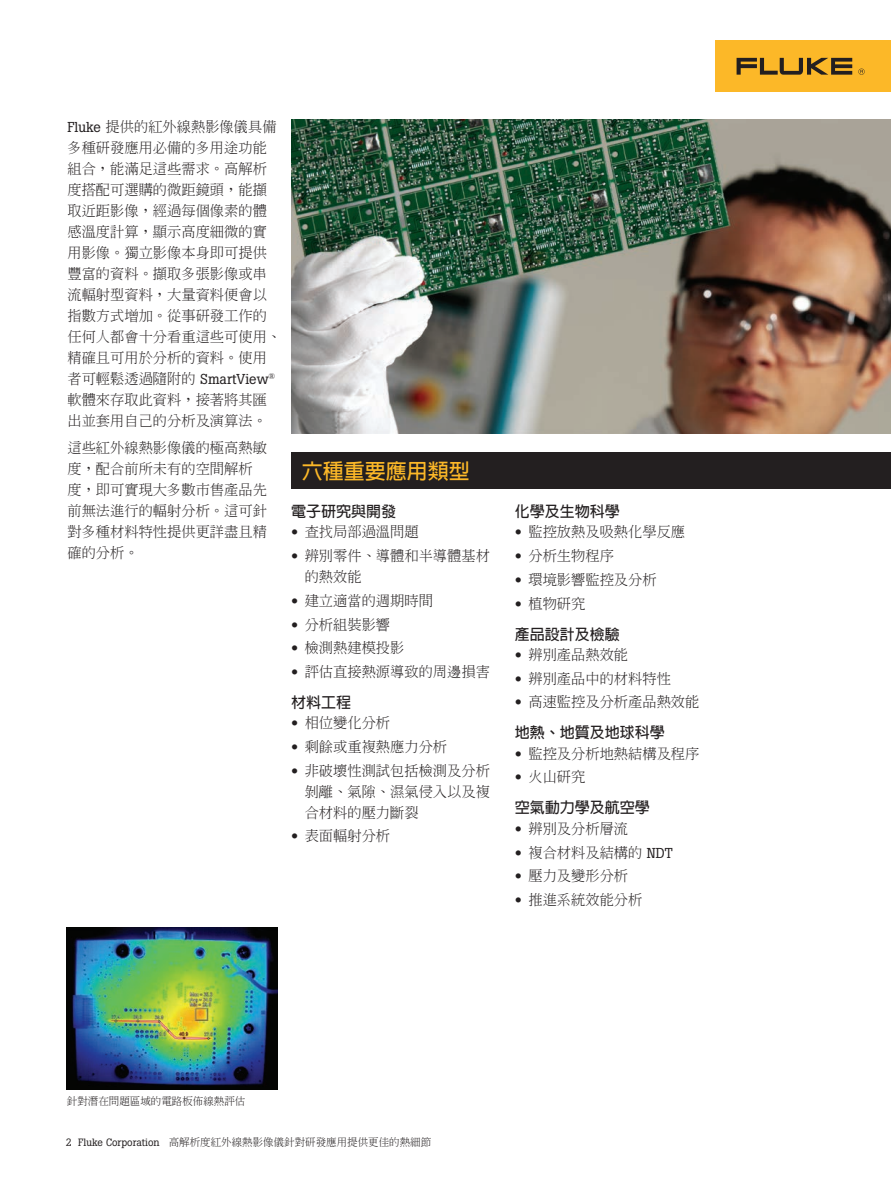
<style>
.page{position:relative;width:891px;height:1188px;background:#fff}
.page>*{position:absolute;margin:0;border:0;box-sizing:border-box;transform-origin:0 0}
.t1{font:700 21px "Adobe Fan Heiti Std";color:#fcb828}
.t2{font:700 15px "Adobe Fan Heiti Std";color:#231f20}
.t3{font:300 14.25px/21px "Adobe Ming Std";color:#231f20}
.t4{font:300 10.5px "Adobe Ming Std";color:#231f20}
.s1{font-family:"Boton Pro";font-weight:400}
.s2{font-family:"Helvetica Neue LT Pro";font-weight:700;font-stretch:expanded}
</style>
<div class="page">
<div style="left:716px;top:40px;width:175px;height:52px;background:#fcb828"></div>
<svg style="left:737px;top:58px;width:115px;height:17px"></svg>
<svg style="left:858px;top:69px;width:7px;height:6px"></svg>
<div style="left:292px;top:453px;width:599px;height:36px;background:#231f20"></div>
<img style="left:291px;top:120px;width:600px;height:313px">
<img style="left:67px;top:927px;width:210px;height:162px">
<p class="t3" style="left:67px;top:115px;width:215px"><span class="s1">Fluke</span> 提供的紅外線熱影像儀具備多種研發應用必備的多用途功能組合，能滿足這些需求。高解析度搭配可選購的微距鏡頭，能擷取近距影像，經過每個像素的體感溫度計算，顯示高度細微的實用影像。獨立影像本身即可提供豐富的資料。擷取多張影像或串流輻射型資料，大量資料便會以指數方式增加。從事研發工作的任何人都會十分看重這些可使用、精確且可用於分析的資料。使用者可輕鬆透過隨附的 <span class="s1">SmartView</span><sup>®</sup>軟體來存取此資料，接著將其匯出並套用自己的分析及演算法。</p>
<p class="t3" style="left:67px;top:437px;width:201px">這些紅外線熱影像儀的極高熱敏度，配合前所未有的空間解析度，即可實現大多數市售產品先前無法進行的輻射分析。這可針對多種材料特性提供更詳盡且精確的分析。</p>
<h1 class="t1" style="left:302px;top:458px;width:169px">六種重要應用類型</h1>
<p class="t2" style="left:291px;top:503px;width:106px">電子研究與開發</p>
<p class="t3" style="left:291px;top:521px;width:129px"><span class="s2">•</span> 查找局部過溫問題</p>
<p class="t3" style="left:305px;top:545px;width:187px;text-indent:-13px"><span class="s2">•</span> 辨別零件、導體和半導體基材的熱效能</p>
<p class="t3" style="left:291px;top:590px;width:143px"><span class="s2">•</span> 建立適當的週期時間</p>
<p class="t3" style="left:291px;top:613px;width:100px"><span class="s2">•</span> 分析組裝影響</p>
<p class="t3" style="left:291px;top:637px;width:115px"><span class="s2">•</span> 檢測熱建模投影</p>
<p class="t3" style="left:291px;top:661px;width:200px"><span class="s2">•</span> 評估直接熱源導致的周邊損害</p>
<p class="t2" style="left:291px;top:694px;width:61px">材料工程</p>
<p class="t3" style="left:291px;top:712px;width:100px"><span class="s2">•</span> 相位變化分析</p>
<p class="t3" style="left:291px;top:736px;width:157px"><span class="s2">•</span> 剩餘或重複熱應力分析</p>
<p class="t3" style="left:305px;top:760px;width:187px;text-align:justify;text-indent:-13px"><span class="s2">•</span> 非破壞性測試包括檢測及分析剝離、氣隙、濕氣侵入以及複合材料的壓力斷裂</p>
<p class="t3" style="left:291px;top:825px;width:100px"><span class="s2">•</span> 表面輻射分析</p>
<p class="t2" style="left:515px;top:503px;width:106px">化學及生物科學</p>
<p class="t3" style="left:515px;top:521px;width:172px"><span class="s2">•</span> 監控放熱及吸熱化學反應</p>
<p class="t3" style="left:515px;top:545px;width:100px"><span class="s2">•</span> 分析生物程序</p>
<p class="t3" style="left:515px;top:569px;width:143px"><span class="s2">•</span> 環境影響監控及分析</p>
<p class="t3" style="left:515px;top:592px;width:72px"><span class="s2">•</span> 植物研究</p>
<p class="t2" style="left:515px;top:625px;width:106px">產品設計及檢驗</p>
<p class="t3" style="left:515px;top:644px;width:115px"><span class="s2">•</span> 辨別產品熱效能</p>
<p class="t3" style="left:515px;top:667px;width:157px"><span class="s2">•</span> 辨別產品中的材料特性</p>
<p class="t3" style="left:515px;top:691px;width:186px"><span class="s2">•</span> 高速監控及分析產品熱效能</p>
<p class="t2" style="left:515px;top:724px;width:151px">地熱、地質及地球科學</p>
<p class="t3" style="left:515px;top:743px;width:186px"><span class="s2">•</span> 監控及分析地熱結構及程序</p>
<p class="t3" style="left:515px;top:766px;width:72px"><span class="s2">•</span> 火山研究</p>
<p class="t2" style="left:515px;top:799px;width:136px">空氣動力學及航空學</p>
<p class="t3" style="left:515px;top:818px;width:115px"><span class="s2">•</span> 辨別及分析層流</p>
<p class="t3" style="left:515px;top:841px;width:159px"><span class="s2">•</span> 複合材料及結構的 <span class="s1">NDT</span></p>
<p class="t3" style="left:515px;top:865px;width:115px"><span class="s2">•</span> 壓力及變形分析</p>
<p class="t3" style="left:515px;top:889px;width:129px"><span class="s2">•</span> 推進系統效能分析</p>
<p class="t4" style="left:67px;top:1095px;width:180px">針對潛在問題區域的電路板佈線熱評估</p>
<p class="t4" style="left:66px;top:1136px;width:367px"><span class="s1">2 Fluke Corporation</span> 高解析度紅外線熱影像儀針對研發應用提供更佳的熱細節</p>
</div>
